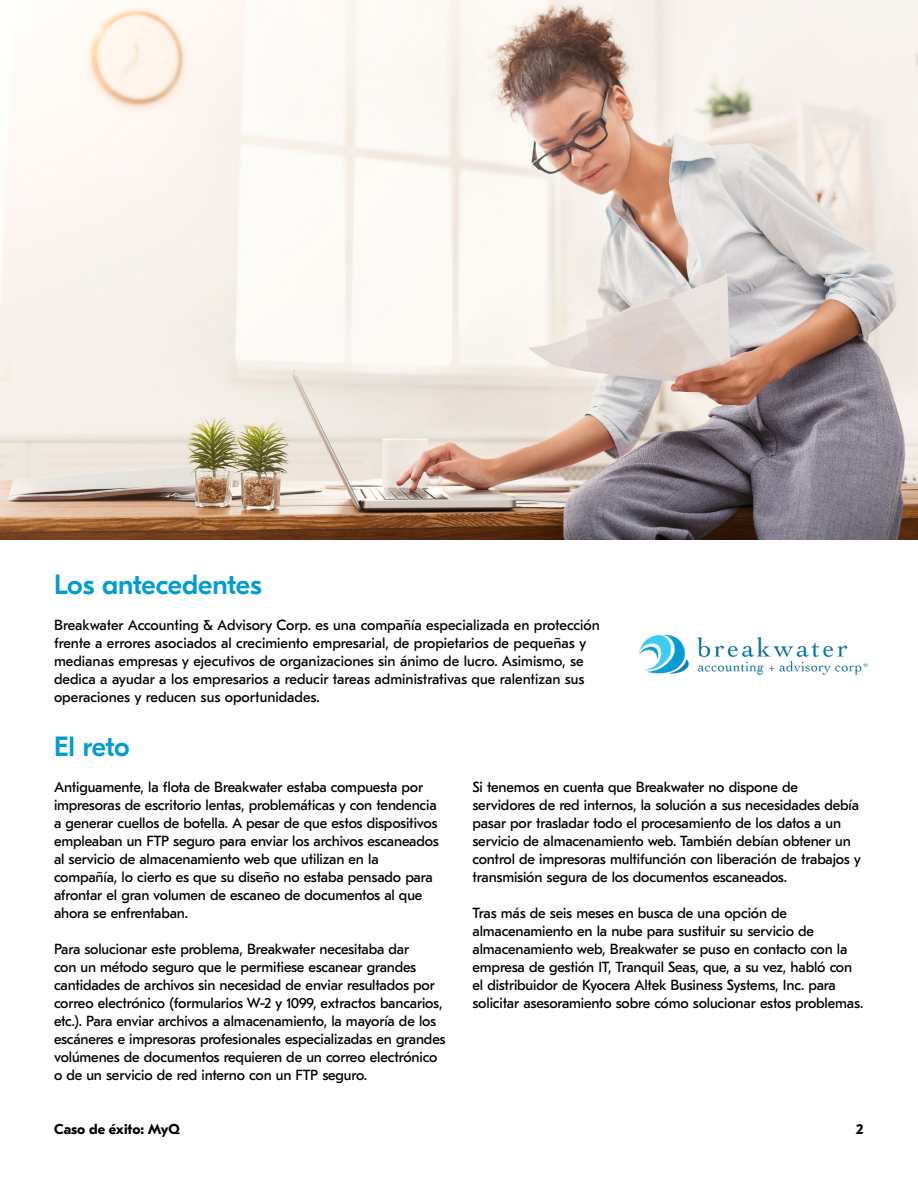
<style>
.page{position:relative;width:918px;height:1188px;background:#fff}
.page>*{position:absolute;margin:0;border:0;box-sizing:border-box;transform-origin:0 0}
.t1{font:500 27.75px "GT Eesti Pro Display";letter-spacing:-.01em;color:#009dd0}
.t2{font:14.7px/18px "GT Eesti Pro Text";letter-spacing:-.01em;color:#000}
.t3{font:700 14.25px "GT Eesti Pro Text";color:#000}
</style>
<div class="page">
<img style="left:0;top:0;width:918px;height:540px">
<img style="left:640px;top:634px;width:228px;height:41px">
<h1 class="t1" style="left:54px;top:570px;width:209px">Los antecedentes</h1>
<p class="t2" style="left:54px;top:616px;width:547px">Breakwater Accounting &amp; Advisory Corp. es una compañía especializada en protección frente a errores asociados al crecimiento empresarial, de propietarios de pequeñas y medianas empresas y ejecutivos de organizaciones sin ánimo de lucro. Asimismo, se dedica a ayudar a los empresarios a reducir tareas administrativas que ralentizan sus operaciones y reducen sus oportunidades.</p>
<h1 class="t1" style="left:54px;top:732px;width:77px">El reto</h1>
<p class="t2" style="left:54px;top:778px;width:386px">Antiguamente, la flota de Breakwater estaba compuesta por impresoras de escritorio lentas, problemáticas y con tendencia a generar cuellos de botella. A pesar de que estos dispositivos empleaban un FTP seguro para enviar los archivos escaneados al servicio de almacenamiento web que utilizan en la compañía, lo cierto es que su diseño no estaba pensado para afrontar el gran volumen de escaneo de documentos al que ahora se enfrentaban.</p>
<p class="t2" style="left:54px;top:940px;width:393px">Para solucionar este problema, Breakwater necesitaba dar<br>con un método seguro que le permitiese escanear grandes cantidades de archivos sin necesidad de enviar resultados por correo electrónico (formularios W-2 y 1099, extractos bancarios, etc.). Para enviar archivos a almacenamiento, la mayoría de los escáneres e impresoras profesionales especializadas en grandes volúmenes de documentos requieren de un correo electrónico o de un servicio de red interno con un FTP seguro.</p>
<p class="t2" style="left:472px;top:778px;width:390px">Si tenemos en cuenta que Breakwater no dispone de servidores de red internos, la solución a sus necesidades debía pasar por trasladar todo el procesamiento de los datos a un servicio de almacenamiento web. También debían obtener un control de impresoras multifunción con liberación de trabajos y transmisión segura de los documentos escaneados.</p>
<p class="t2" style="left:472px;top:904px;width:392px">Tras más de seis meses en busca de una opción de almacenamiento en la nube para sustituir su servicio de almacenamiento web, Breakwater se puso en contacto con la empresa de gestión IT, Tranquil Seas, que, a su vez, habló con el distribuidor de Kyocera Altek Business Systems, Inc. para solicitar asesoramiento sobre cómo solucionar estos problemas.</p>
<p class="t3" style="left:54px;top:1121px;width:127px">Caso de éxito: MyQ</p>
<p class="t3" style="left:856px;top:1121px;width:10px">2</p>
</div>
